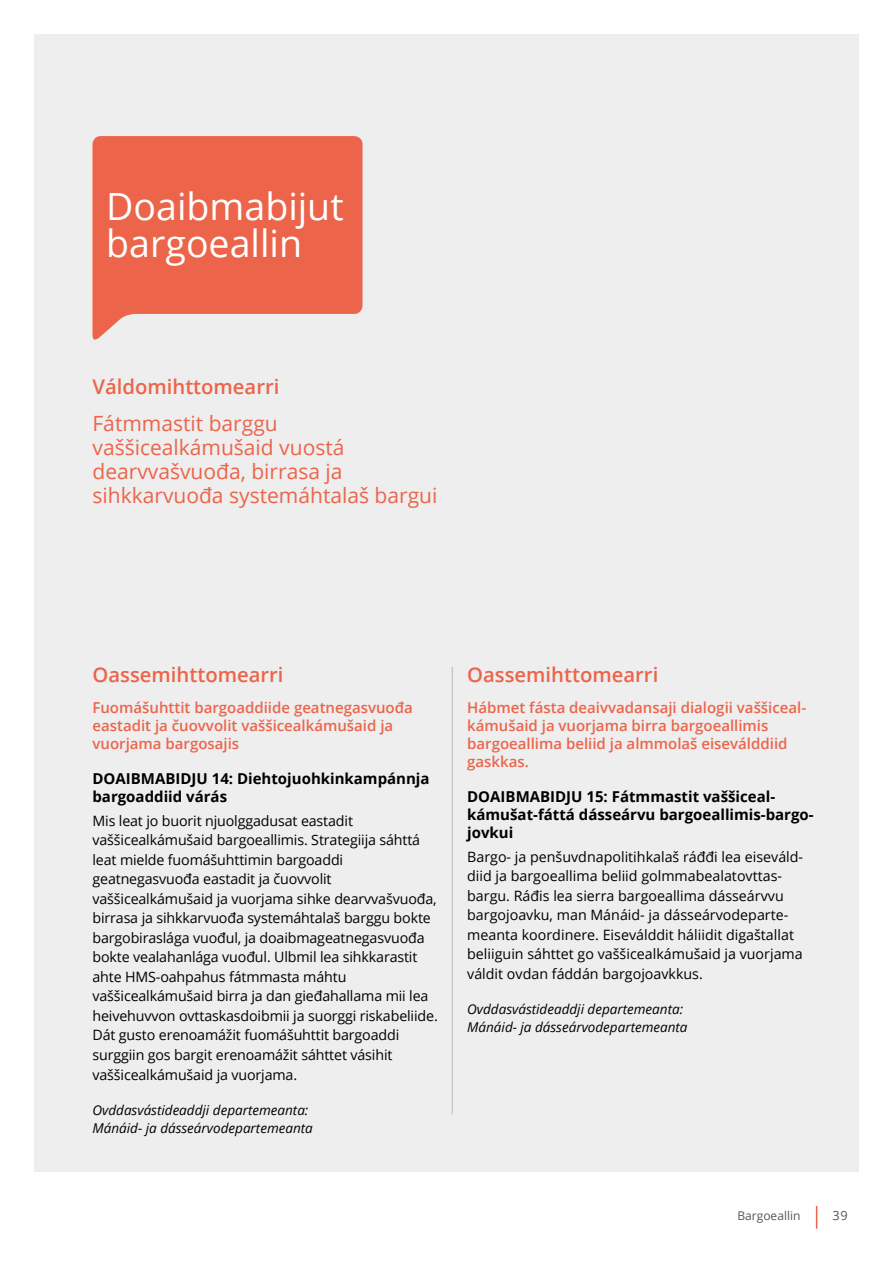
<style>
.page{position:relative;width:893px;height:1263px;background:#fff}
.page>*{position:absolute;margin:0;border:0;box-sizing:border-box;transform-origin:0 0}
.Tiltak_tittel_hvit{font:37.5px/37.5px "Open Sans";color:#fff}
.Sitat_rød{font:21px/24px "Open Sans";color:#ec644a}
.Tiltak_liten_titte{font:600 20.25px "Open Sans";color:#ec644a}
.Mellom_space_after{font:600 15px/18px "Open Sans";color:#ec644a}
.Mellom_italic_Bold{font:700 15px/18px "Open Sans";color:#000}
.brød{font:14.25px/19.5px "Open Sans";letter-spacing:-.01em;color:#000}
.Tiltak_ansvarlig_d{font:italic 13.5px "Open Sans";color:#000}
.t1{font:12.75px "Open Sans";color:#575756}
.t2{font:12px "Open Sans";color:#575756}
</style>
<div class="page">
<div style="left:34px;top:34px;width:825px;height:1137px;background:#eee"></div>
<svg style="left:92px;top:136px;width:270px;height:204px;background:#ec745d"></svg>
<hr style="left:452px;top:667px;width:1px;height:447px;background:#b6b7b7">
<svg style="left:816px;top:1206px;width:1px;height:23px"></svg>
<p class="Tiltak_tittel_hvit" style="left:106px;top:186px;width:239px">Doaibmabijut bargoeallin</p>
<p class="Tiltak_liten_titte" style="left:92px;top:373px;width:189px">Váldomihttomearri</p>
<p class="Sitat_rød" style="left:92px;top:411px;width:346px">Fátmmastit barggu vaššicealkámušaid vuostá dearvvašvuođa, birrasa ja sihkkarvuođa systemáhtalaš bargui</p>
<p class="Tiltak_liten_titte" style="left:92px;top:661px;width:193px">Oassemihttomearri</p>
<p class="Mellom_space_after" style="left:92px;top:698px;width:322px">Fuomášuhttit bargoaddiide geatnegasvuođa eastadit ja čuovvolit vaššicealkámušaid ja vuorjama bargosajis</p>
<p class="Mellom_italic_Bold" style="left:92px;top:769px;width:339px">DOAIBMABIDJU 14: Diehtojuohkinkampánnja bargoaddiid várás</p>
<p class="brød" style="left:92px;top:811px;width:347px">Mis leat jo buorit njuolggadusat eastadit vaššicealkámušaid bargoeallimis. Strategiija sáhttá leat mielde fuomášuhttimin bargoaddi geatnegasvuođa eastadit ja čuovvolit vaššicealkámušaid ja vuorjama sihke dearvvašvuođa, birrasa ja sihkkarvuođa systemáhtalaš barggu bokte bargobiraslága vuođul, ja doaibmageatnegasvuođa bokte vealahanlága vuođul. Ulbmil lea sihkkarastit ahte HMS-oahpahus fátmmasta máhtu vaššicealkámušaid birra ja dan gieđahallama mii lea heivehuvvon ovttaskasdoibmii ja suorggi riskabeliide.<br>Dát gusto erenoamážit fuomášuhttit bargoaddi surggiin gos bargit erenoamážit sáhttet vásihit vaššicealkámušaid ja vuorjama.</p>
<p class="Tiltak_ansvarlig_d" style="left:92px;top:1100px;width:217px">Ovddasvástideaddji departemeanta:</p>
<p class="Tiltak_ansvarlig_d" style="left:92px;top:1118px;width:222px">Mánáid- ja dásseárvodepartemeanta</p>
<p class="Tiltak_liten_titte" style="left:467px;top:661px;width:193px">Oassemihttomearri</p>
<p class="Mellom_space_after" style="left:467px;top:698px;width:340px">Hábmet fásta deaivvadansaji dialogii vaššiceal&shy;kámušaid ja vuorjama birra bargoeallimis bargoeallima beliid ja almmolaš eiseválddiid gaskkas.</p>
<p class="Mellom_italic_Bold" style="left:467px;top:787px;width:348px">DOAIBMABIDJU 15: Fátmmastit vaššiceal&shy;kámušat-fáttá dásseárvu bargoeallimis-bargo&shy;jovkui</p>
<p class="brød" style="left:467px;top:847px;width:337px">Bargo- ja penšuvdnapolitihkalaš ráđđi lea eiseváld&shy;diid ja bargoeallima beliid golmmabealatovttas&shy;bargu. Ráđis lea sierra bargoeallima dásseárvvu bargojoavku, man Mánáid- ja dásseárvodeparte&shy;meanta koordinere. Eiseválddit háliidit digaštallat beliiguin sáhttet go vaššicealkámušaid ja vuorjama váldit ovdan fáddán bargojoavkkus.</p>
<p class="Tiltak_ansvarlig_d" style="left:467px;top:1000px;width:217px">Ovddasvástideaddji departemeanta:</p>
<p class="Tiltak_ansvarlig_d" style="left:467px;top:1018px;width:222px">Mánáid- ja dásseárvodepartemeanta</p>
<p class="t2" style="left:737px;top:1207px;width:65px">Bargoeallin</p>
<p class="t1" style="left:832px;top:1207px;width:17px">39</p>
</div>
